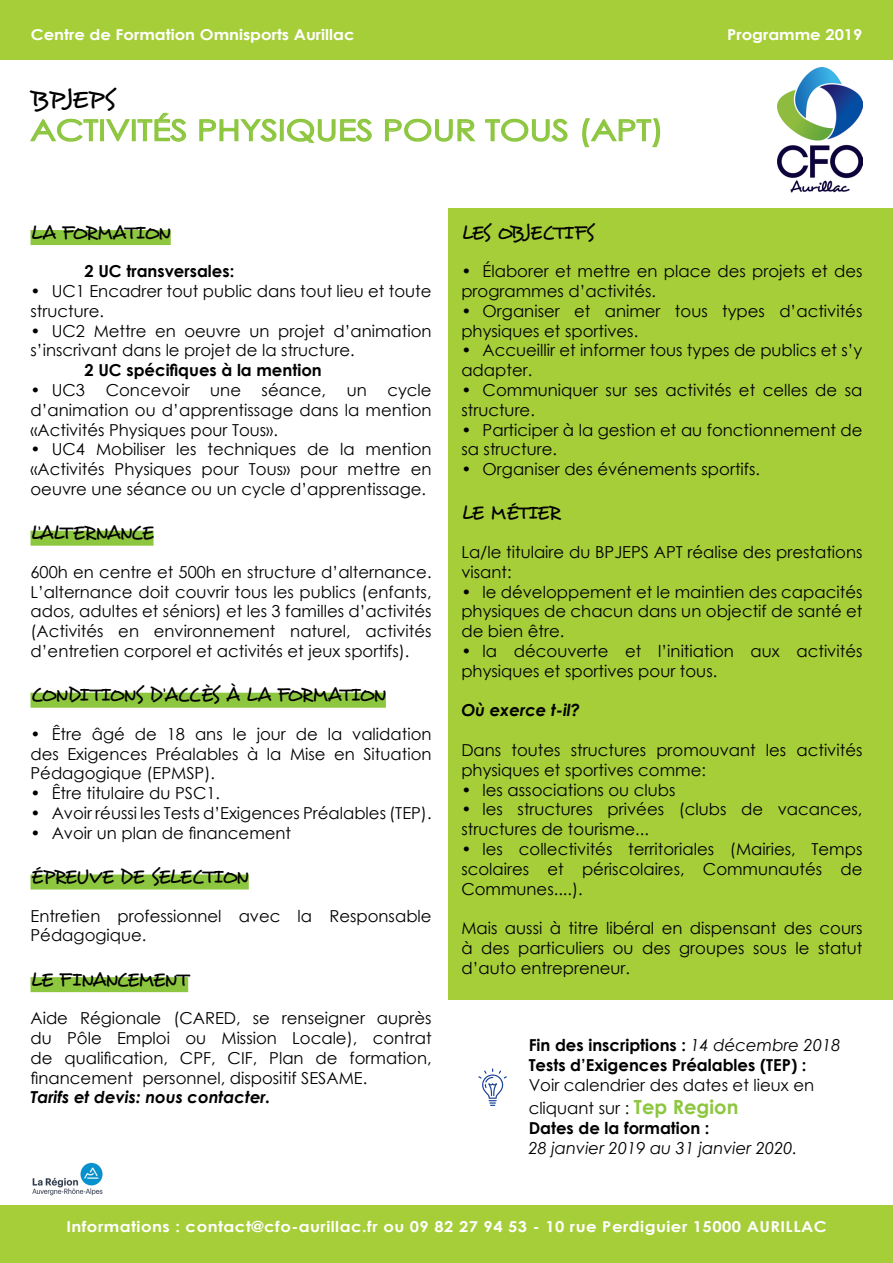
<style>
.page{position:relative;width:893px;height:1263px;background:#fff}
.page>*{position:absolute;margin:0;border:0;box-sizing:border-box;transform-origin:0 0}
.t1{font:28.5px "Century Gothic";color:#8dc63f;scale:1.2 1}
.t2{font:24px "Desyrel";color:#000;scale:1.1 1}
.t3{font:19.5px "Desyrel";letter-spacing:-.03em;color:#000}
.t4{font:19.5px "Desyrel";letter-spacing:-.005em;color:#000}
.t5{font:19.5px "Desyrel";letter-spacing:-.055em;color:#000}
.t6{font:16.5px/19.8px "Century Gothic";color:#000}
.t7{font:700 16.5px/19.8px "Century Gothic";color:#000}
.t8{font:italic 700 16.5px "Century Gothic";color:#000}
.t9{font:italic 16.5px "Century Gothic";color:#000}
.t10{font:700 15px "Century Gothic";letter-spacing:.03em;color:#fff;scale:1.1 1}
.t11{font:700 15px "Century Gothic";color:#fff;scale:1.1 1}
.s1{font-weight:400;font-style:italic}
.s2{font-weight:700;font-size:19.5px;color:#8dc63f}
</style>
<div class="page">
<div style="left:448px;top:208px;width:445px;height:792px;background:#a6ce39"></div>
<div style="left:0;top:0;width:893px;height:60px;background:#a6ce39"></div>
<div style="left:0;top:1205px;width:893px;height:57px;background:#a6ce39"></div>
<svg style="left:30px;top:118px;width:69px;height:24px"></svg>
<div style="left:100px;top:119px;width:4px;height:22px;border:2px solid #8dc63f"></div>
<svg style="left:106px;top:119px;width:24px;height:23px"></svg>
<div style="left:132px;top:119px;width:4px;height:22px;border:2px solid #8dc63f"></div>
<svg style="left:137px;top:113px;width:50px;height:29px"></svg>
<svg style="left:199px;top:118px;width:78px;height:24px"></svg>
<div style="left:280px;top:119px;width:4px;height:22px;border:2px solid #8dc63f"></div>
<svg style="left:286px;top:118px;width:86px;height:25px"></svg>
<svg style="left:384px;top:118px;width:92px;height:24px"></svg>
<svg style="left:485px;top:118px;width:83px;height:24px"></svg>
<svg style="left:582px;top:118px;width:79px;height:30px"></svg>
<div style="left:31px;top:230px;width:140px;height:15px;background:#8dc63f"></div>
<div style="left:31px;top:531px;width:123px;height:15px;background:#8dc63f"></div>
<div style="left:31px;top:693px;width:355px;height:15px;background:#8dc63f"></div>
<div style="left:31px;top:874px;width:218px;height:15px;background:#8dc63f"></div>
<div style="left:31px;top:977px;width:157px;height:15px;background:#8dc63f"></div>
<img style="left:777px;top:67px;width:85px;height:126px">
<svg style="left:478px;top:1068px;width:29px;height:38px"></svg>
<img style="left:32px;top:1162px;width:71px;height:34px">
<p class="t11" style="left:31px;top:23px;width:296px">Centre de Formation Omnisports Aurillac</p>
<h2 class="t2" style="left:31px;top:85px;width:78px">BPJEPS</h2>
<h1 class="t1" style="left:31px;top:110px;width:529px">ACTIVITÉS PHYSIQUES POUR TOUS (APT)</h1>
<p class="t11" style="left:727px;top:23px;width:124px">Programme 2019</p>
<p class="t3" style="left:31px;top:220px;width:142px">LA FORMATION</p>
<p class="t7" style="left:85px;top:260px;width:151px">2 UC transversales:</p>
<p class="t6" style="left:31px;top:281px;width:403px">• UC1 Encadrer tout public dans tout lieu et toute structure.</p>
<p class="t6" style="left:31px;top:320px;width:403px">• UC2 Mettre en oeuvre un projet d’animation s’inscrivant dans le projet de la structure.</p>
<p class="t7" style="left:85px;top:359px;width:239px">2 UC spécifiques à la mention</p>
<p class="t6" style="left:31px;top:380px;width:403px;text-align:justify">• UC3 Concevoir une séance, un cycle d’animation ou d’apprentissage dans la mention «Activités Physiques pour Tous».</p>
<p class="t6" style="left:31px;top:439px;width:403px;text-align:justify">• UC4 Mobiliser les techniques de la mention «Activités Physiques pour Tous» pour mettre en oeuvre une séance ou un cycle d’apprentissage.</p>
<p class="t3" style="left:31px;top:521px;width:125px">L’ALTERNANCE</p>
<p class="t6" style="left:31px;top:562px;width:403px;text-align:justify">600h en centre et 500h en structure d’alternance.<br>L’alternance doit couvrir tous les publics (enfants, ados, adultes et séniors) et les 3 familles d’activités (Activités en environnement naturel, activités d’entretien corporel et activités et jeux sportifs).</p>
<p class="t3" style="left:31px;top:683px;width:357px">CONDITIONS D’ACCÈS À LA FORMATION</p>
<p class="t6" style="left:31px;top:724px;width:403px;text-align:justify">• Être âgé de 18 ans le jour de la validation des Exigences Préalables à la Mise en Situation Pédagogique (EPMSP).</p>
<p class="t6" style="left:31px;top:783px;width:191px">• Être titulaire du PSC1.</p>
<p class="t6" style="left:31px;top:803px;width:403px">• Avoir réussi les Tests d’Exigences Préalables (TEP).</p>
<p class="t6" style="left:31px;top:823px;width:262px">• Avoir un plan de financement</p>
<p class="t3" style="left:31px;top:864px;width:220px">ÉPREUVE DE SELECTION</p>
<p class="t6" style="left:31px;top:905px;width:403px">Entretien professionnel avec la Responsable<br>Pédagogique.</p>
<p class="t5" style="left:31px;top:967px;width:159px">LE FINANCEMENT</p>
<p class="t6" style="left:31px;top:1008px;width:403px;text-align:justify">Aide Régionale (CARED, se renseigner auprès du Pôle Emploi ou Mission Locale), contrat de qualification, CPF, CIF, Plan de formation, financement personnel, dispositif SESAME.</p>
<p class="t8" style="left:31px;top:1085px;width:241px">Tarifs et devis: nous contacter.</p>
<p class="t4" style="left:461px;top:220px;width:134px">LES OBJECTIFS</p>
<p class="t6" style="left:461px;top:261px;width:403px">• Élaborer et mettre en place des projets et des programmes d’activités.</p>
<p class="t6" style="left:461px;top:301px;width:403px">• Organiser et animer tous types d’activités physiques et sportives.</p>
<p class="t6" style="left:461px;top:340px;width:403px">• Accueillir et informer tous types de publics et s’y adapter.</p>
<p class="t6" style="left:461px;top:380px;width:403px">• Communiquer sur ses activités et celles de sa structure.</p>
<p class="t6" style="left:461px;top:419px;width:403px">• Participer à la gestion et au fonctionnement de sa structure.</p>
<p class="t6" style="left:461px;top:459px;width:300px">• Organiser des événements sportifs.</p>
<p class="t4" style="left:461px;top:501px;width:101px">LE MÉTIER</p>
<p class="t6" style="left:461px;top:542px;width:403px">La/le titulaire du BPJEPS APT réalise des prestations visant:</p>
<p class="t6" style="left:461px;top:581px;width:403px;text-align:justify">• le développement et le maintien des capacités physiques de chacun dans un objectif de santé et de bien être.</p>
<p class="t6" style="left:461px;top:641px;width:403px">• la découverte et l’initiation aux activités physiques et sportives pour tous.</p>
<p class="t8" style="left:461px;top:698px;width:120px">Où exerce t-il?</p>
<p class="t6" style="left:461px;top:740px;width:403px">Dans toutes structures promouvant les activités physiques et sportives comme:</p>
<p class="t6" style="left:461px;top:779px;width:216px">• les associations ou clubs</p>
<p class="t6" style="left:461px;top:799px;width:403px">• les structures privées (clubs de vacances, structures de tourisme...</p>
<p class="t6" style="left:461px;top:839px;width:403px;text-align:justify">• les collectivités territoriales (Mairies, Temps scolaires et périscolaires, Communautés de Communes....).</p>
<p class="t6" style="left:461px;top:918px;width:403px;text-align:justify">Mais aussi à titre libéral en dispensant des cours à des particuliers ou des groupes sous le statut d’auto entrepreneur.</p>
<p class="t7" style="left:529px;top:1034px;width:313px">Fin des inscriptions : <span class="s1">14 décembre 2018<br></span>Tests d’Exigences Préalables (TEP) :</p>
<p class="t6" style="left:529px;top:1072px;width:287px;line-height:23.4px">Voir calendrier des dates et lieux en cliquant sur : <span class="s2">Tep Region</span></p>
<p class="t7" style="left:529px;top:1117px;width:182px">Dates de la formation :</p>
<p class="t9" style="left:529px;top:1136px;width:270px">28 janvier 2019 au 31 janvier 2020.</p>
<p class="t10" style="left:66px;top:1215px;width:693px">Informations : contact@cfo-aurillac.fr ou 09 82 27 94 53 - 10 rue Perdiguier 15000 AURILLAC</p>
</div>
